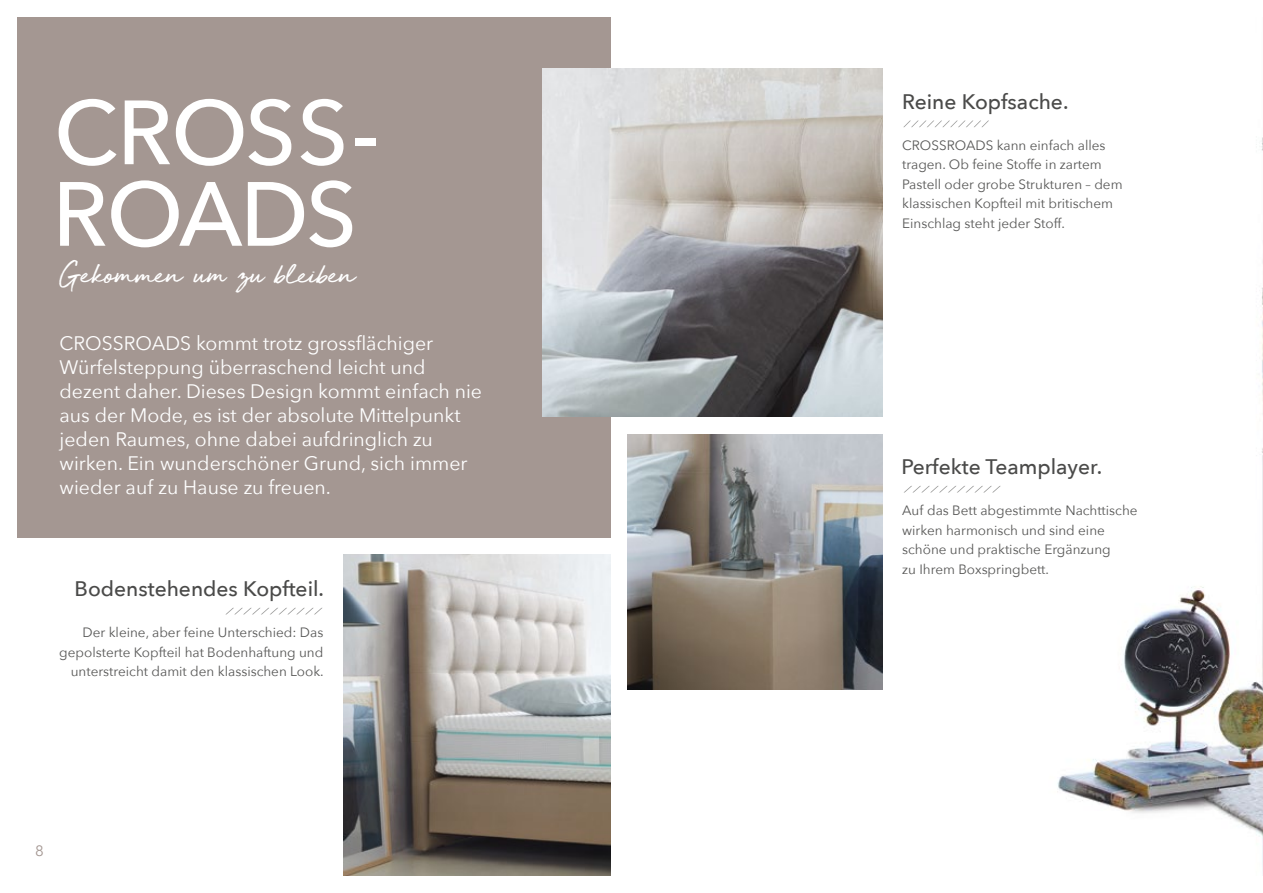
<style>
.page{position:relative;width:1263px;height:893px;background:#fff}
.page>*{position:absolute;margin:0;border:0;box-sizing:border-box;transform-origin:0 0}
.t1{font:500 90px/81.6px "Avenir Next";letter-spacing:-.02em;color:#fff}
.t2{font:33px "Golden Plains";color:#fff}
.t3{font:500 21px "Avenir Next";color:#4a4a49}
.t4{font:19.5px/24px "Avenir Next";color:#fff}
.t5{font:15px "Avenir Next";color:#a49792}
.t6{font:13.5px/19.5px "Avenir Next";color:#575756}
</style>
<div class="page">
<img style="left:903px;top:120px;width:360px;height:751px">
<div style="left:0;top:0;width:610px;height:538px;background:#a49792"></div>
<img style="left:542px;top:68px;width:340px;height:349px">
<svg style="left:903px;top:121px;width:86px;height:6px"></svg>
<img style="left:627px;top:434px;width:255px;height:255px">
<svg style="left:903px;top:486px;width:98px;height:6px"></svg>
<img style="left:344px;top:555px;width:266px;height:321px">
<svg style="left:226px;top:608px;width:96px;height:6px"></svg>
<div style="left:0;top:0;width:1263px;height:17px;background:#fff"></div>
<div style="left:0;top:0;width:17px;height:893px;background:#fff"></div>
<h1 class="t1" style="left:52px;top:89px;width:329px">CROSS-<br>ROADS</h1>
<h2 class="t2" style="left:60px;top:252px;width:297px">Gekommen um zu bleiben</h2>
<p class="t4" style="left:60px;top:331px;width:424px">CROSSROADS kommt trotz grossflächiger Würfelsteppung überraschend leicht und dezent daher. Dieses Design kommt einfach nie aus der Mode, es ist der absolute Mittelpunkt jeden Raumes, ohne dabei aufdringlich zu wirken. Ein wunderschöner Grund, sich immer wieder auf zu Hause zu freuen.</p>
<h3 class="t3" style="left:75px;top:571px;width:251px">Bodenstehendes Kopfteil.</h3>
<p class="t6" style="left:59px;top:622px;width:266px;text-align:right">Der kleine, aber feine Unterschied: Das gepolsterte Kopfteil hat Bodenhaftung und unterstreicht damit den klassischen Look.</p>
<p class="t5" style="left:35px;top:838px;width:10px">8</p>
<h3 class="t3" style="left:902px;top:84px;width:168px">Reine Kopfsache.</h3>
<p class="t6" style="left:902px;top:135px;width:222px">CROSSROADS kann einfach alles tragen. Ob feine Stoffe in zartem Pastell oder grobe Strukturen – dem klassischen Kopfteil mit britischem Einschlag steht jeder Stoff.</p>
<h3 class="t3" style="left:901px;top:449px;width:202px">Perfekte Teamplayer.</h3>
<p class="t6" style="left:902px;top:500px;width:237px">Auf das Bett abgestimmte Nachttische wirken harmonisch und sind eine schöne und praktische Ergänzung<br>zu Ihrem Boxspringbett.</p>
</div>
